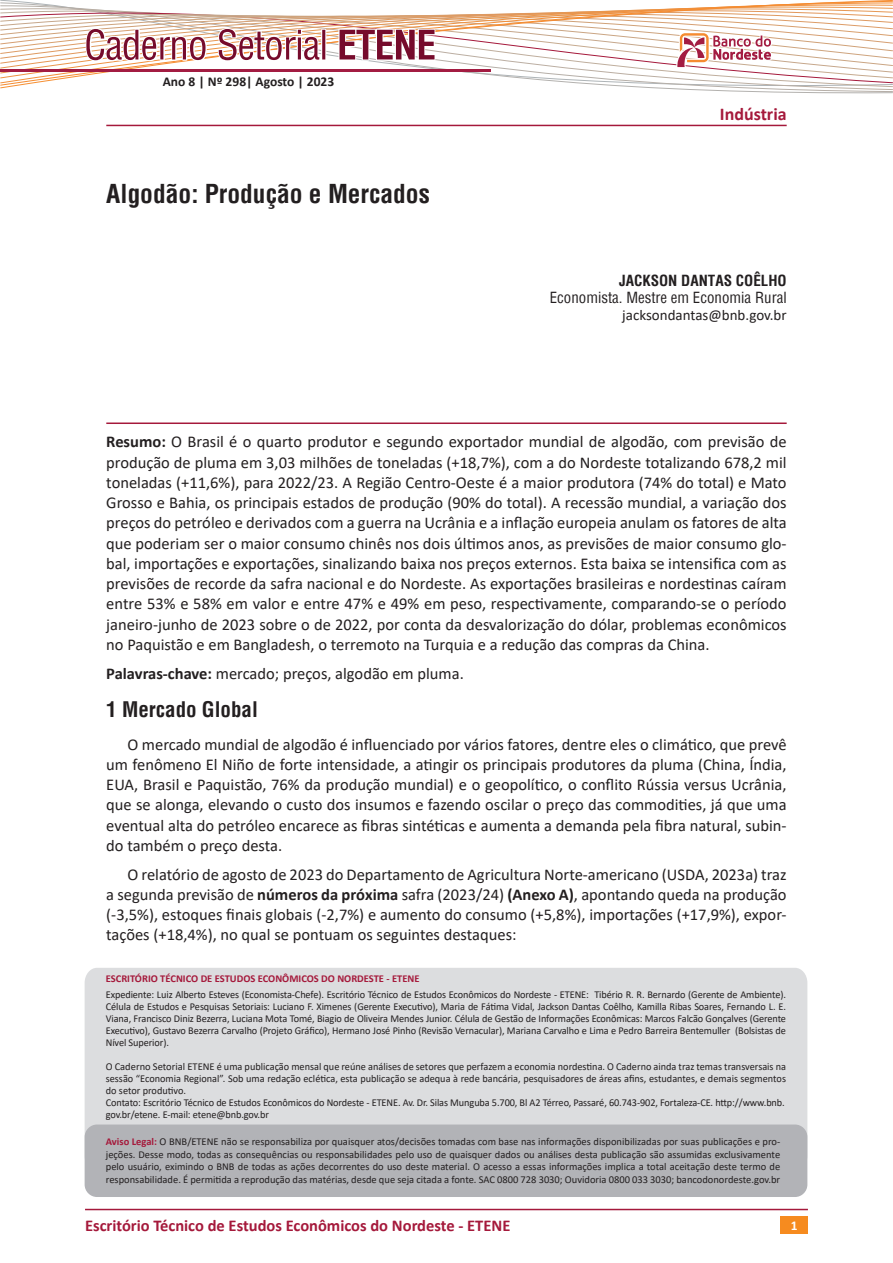
<style>
.page{position:relative;width:893px;height:1263px;background:#fff}
.page>*{position:absolute;margin:0;border:0;box-sizing:border-box;transform-origin:0 0}
.CS_Titulo_1_Artigo{font:700 condensed 25.5px "Helvetica";color:#231f20}
.CS_Titulo_2{font:700 condensed 21px "Helvetica";color:#231f20}
.CS_Titulo_3{font:700 18px "Calibri";color:#a5193b}
.CS_Corpo_normal{font:16.5px/20.2px "Calibri";color:#231f20;text-align:justify}
.t1{font:700 16.5px "Calibri";color:#a5193b}
.CS_Autor_informac{font:condensed 15px "Helvetica";color:#231f20}
.CS_Autor_informac-2{font:15px "Calibri";color:#231f20}
.CS_Autor{font:700 condensed 15px "Helvetica";color:#231f20}
.t2{font:700 13.5px "Calibri";color:#231f20}
.t3{font:700 13.5px "Calibri";color:#fff}
.t4{font:10.5px/12px "Calibri";letter-spacing:-.01em;color:#231f20;text-align:justify}
.t5{font:700 10.5px "Calibri";color:#a5193b}
.s1{font-weight:700}
.s2{font-weight:700;color:#a5193b}
</style>
<div class="page">
<div style="left:781px;top:1216px;width:27px;height:17px;background:#f68b1f"></div>
<hr style="left:85px;top:1209px;width:723px;height:1px;background:#a5193b">
<svg style="left:0;top:0;width:893px;height:127px"></svg>
<hr style="left:0;top:70px;width:490px;height:2px;background:#a31c42">
<hr style="left:106px;top:422px;width:681px;height:2px;background:#a5193b">
<div style="left:85px;top:968px;width:722px;height:165px;background:#dcdddf"></div>
<div style="left:85px;top:1124px;width:722px;height:73px;background:#b2b3b7;border-radius:12px"></div>
<hr style="left:106px;top:125px;width:681px;height:1px;background:#a5193b">
<p class="t2" style="left:163px;top:72px;width:173px">Ano 8 | Nº 298| Agosto | 2023</p>
<p class="CS_Titulo_1_Artigo" style="left:106px;top:177px;width:325px">Algodão: Produção e Mercados</p>
<p class="CS_Titulo_3" style="left:720px;top:101px;width:68px">Indústria</p>
<p class="CS_Autor" style="left:619px;top:271px;width:169px">JACKSON DANTAS COÊLHO</p>
<p class="CS_Autor_informac" style="left:550px;top:288px;width:239px">Economista. Mestre em Economia Rural</p>
<p class="CS_Autor_informac-2" style="left:622px;top:304px;width:166px">jacksondantas@bnb.gov.br</p>
<p class="CS_Corpo_normal" style="left:106px;top:431px;width:682px"><span class="s1">Resumo:</span> O Brasil é o quarto produtor e segundo exportador mundial de algodão, com previsão de produção de pluma em 3,03 milhões de toneladas (+18,7%), com a do Nordeste totalizando 678,2 mil toneladas (+11,6%), para 2022/23. A Região Centro-Oeste é a maior produtora (74% do total) e Mato Grosso e Bahia, os principais estados de produção (90% do total). A recessão mundial, a variação dos preços do petróleo e derivados com a guerra na Ucrânia e a inflação europeia anulam os fatores de alta que poderiam ser o maior consumo chinês nos dois últimos anos, as previsões de maior consumo glo&shy;bal, importações e exportações, sinalizando baixa nos preços externos. Esta baixa se intensifica com as previsões de recorde da safra nacional e do Nordeste. As exportações brasileiras e nordestinas caíram entre 53% e 58% em valor e entre 47% e 49% em peso, respectivamente, comparando-se o período janeiro-junho de 2023 sobre o de 2022, por conta da desvalorização do dólar, problemas econômicos no Paquistão e em Bangladesh, o terremoto na Turquia e a redução das compras da China.</p>
<p class="CS_Corpo_normal" style="left:106px;top:662px;width:359px"><span class="s1">Palavras-chave:</span> mercado; preços, algodão em pluma.</p>
<p class="CS_Titulo_2" style="left:106px;top:696px;width:153px">1 Mercado Global</p>
<p class="CS_Corpo_normal" style="left:106px;top:733px;width:682px;text-indent:21px">O mercado mundial de algodão é influenciado por vários fatores, dentre eles o climático, que prevê um fenômeno El Niño de forte intensidade, a atingir os principais produtores da pluma (China, Índia, EUA, Brasil e Paquistão, 76% da produção mundial) e o geopolítico, o conflito Rússia versus Ucrânia, que se alonga, elevando o custo dos insumos e fazendo oscilar o preço das commodities, já que uma eventual alta do petróleo encarece as fibras sintéticas e aumenta a demanda pela fibra natural, subin&shy;do também o preço desta.</p>
<p class="CS_Corpo_normal" style="left:106px;top:863px;width:682px;text-indent:21px">O relatório de agosto de 2023 do Departamento de Agricultura Norte-americano (USDA, 2023a) traz a segunda previsão de <span class="s1">números da próxima</span> safra (2023/24) <span class="s1">(Anexo A)</span>, apontando queda na produção (-3,5%), estoques finais globais (-2,7%) e aumento do consumo (+5,8%), importações (+17,9%), expor&shy;tações (+18,4%), no qual se pontuam os seguintes destaques:</p>
<p class="t5" style="left:106px;top:971px;width:315px">ESCRITÓRIO TÉCNICO DE ESTUDOS ECONÔMICOS DO NORDESTE - ETENE</p>
<p class="t4" style="left:106px;top:988px;width:682px">Expediente: Luiz Alberto Esteves (Economista-Chefe). Escritório Técnico de Estudos Econômicos do Nordeste - ETENE: Tibério R. R. Bernardo (Gerente de Ambiente).<br>Célula de Estudos e Pesquisas Setoriais: Luciano F. Ximenes (Gerente Executivo), Maria de Fátima Vidal, Jackson Dantas Coêlho, Kamilla Ribas Soares, Fernando L. E.<br>Viana, Francisco Diniz Bezerra, Luciana Mota Tomé, Biagio de Oliveira Mendes Junior. Célula de Gestão de Informações Econômicas: Marcos Falcão Gonçalves (Gerente Executivo), Gustavo Bezerra Carvalho (Projeto Gráfico), Hermano José Pinho (Revisão Vernacular), Mariana Carvalho e Lima e Pedro Barreira Bentemuller (Bolsistas de Nível Superior).</p>
<p class="t4" style="left:106px;top:1060px;width:682px">O Caderno Setorial ETENE é uma publicação mensal que reúne análises de setores que perfazem a economia nordestina. O Caderno ainda traz temas transversais na sessão “Economia Regional”. Sob uma redação eclética, esta publicação se adequa à rede bancária, pesquisadores de áreas afins, estudantes, e demais segmentos do setor produtivo.</p>
<p class="t4" style="left:106px;top:1096px;width:680px">Contato: Escritório Técnico de Estudos Econômicos do Nordeste - ETENE. Av. Dr. Silas Munguba 5.700, Bl A2 Térreo, Passaré, 60.743-902, Fortaleza-CE. http://www.bnb. gov.br/etene. E-mail: etene@bnb.gov.br</p>
<p class="t4" style="left:106px;top:1135px;width:676px;line-height:12.6px"><span class="s2">Aviso Legal:</span> O BNB/ETENE não se responsabiliza por quaisquer atos/decisões tomadas com base nas informações disponibilizadas por suas publicações e pro&shy;jeções. Desse modo, todas as consequências ou responsabilidades pelo uso de quaisquer dados ou análises desta publicação são assumidas exclusivamente pelo usuário, eximindo o BNB de todas as ações decorrentes do uso deste material. O acesso a essas informações implica a total aceitação deste termo de responsabilidade. É permitida a reprodução das matérias, desde que seja citada a fonte. SAC 0800 728 3030; Ouvidoria 0800 033 3030; bancodonordeste.gov.br</p>
<p class="t1" style="left:85px;top:1213px;width:427px">Escritório Técnico de Estudos Econômicos do Nordeste - ETENE</p>
<p class="t3" style="left:791px;top:1216px;width:8px">1</p>
</div>
